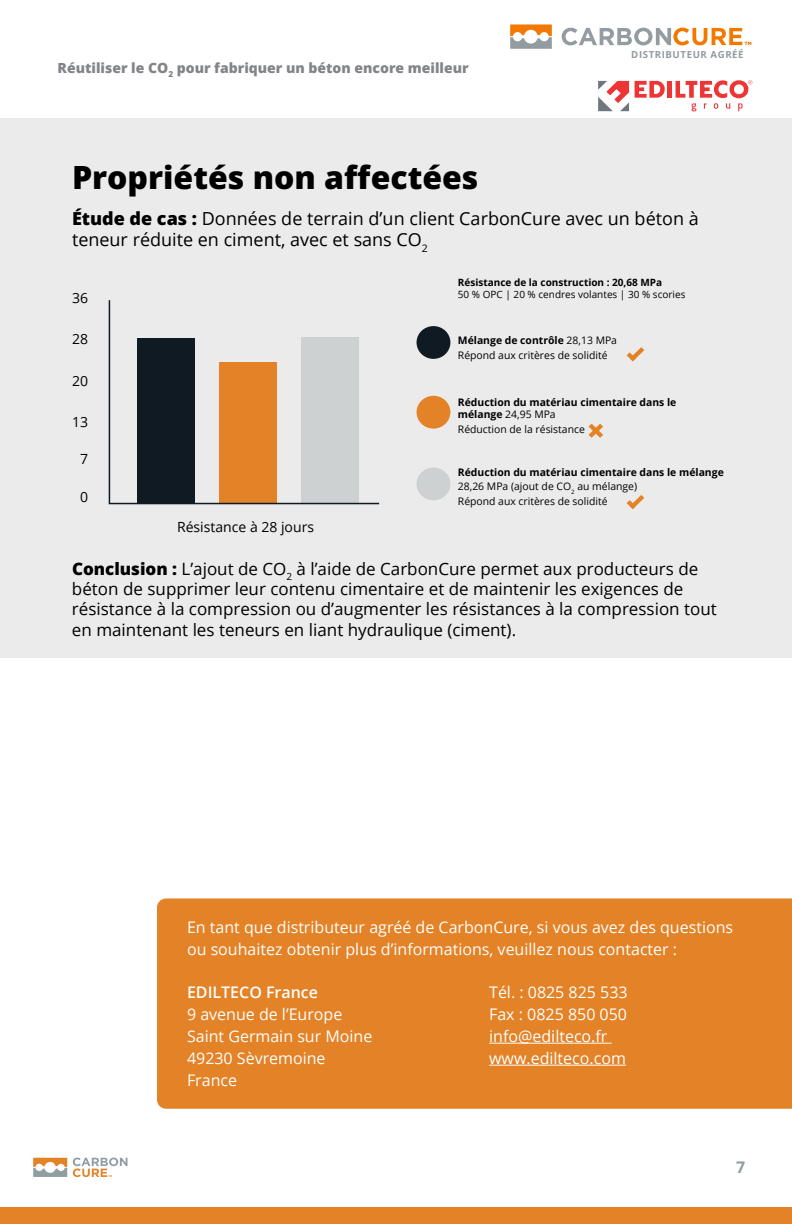
<style>
.page{position:relative;width:792px;height:1224px;background:#fff}
.page>*{position:absolute;margin:0;border:0;box-sizing:border-box;transform-origin:0 0}
.t1{font:800 32px "Open Sans";color:#000}
.t2{font:18px/21.6px "Open Sans";color:#000}
.t3{font:17px/20.4px "Open Sans";color:#000}
.t4{font:16px/22px "Open Sans";color:#fff}
.t5{font:600 16px "Open Sans";color:#fff}
.t6{font:700 16px "Open Sans";color:#909da2}
.t7{font:800 14px "Open Sans";color:#828487}
.t8{font:14px "Open Sans";color:#000}
.t9{font:10.4px/14.6px "Open Sans";color:#000}
.t10{font:700 10.4px/12.4px "Open Sans";color:#000}
.t11{font:10px "Open Sans";color:#000}
.t12{font:700 10px "Open Sans";color:#000}
.t13{font:700 9.6px "Open Sans";letter-spacing:.06em;color:#929ca1}
.s1{font-weight:800}
.s2{font-weight:700}
.s3{font-weight:400}
</style>
<div class="page">
<div style="left:0;top:118px;width:792px;height:540px;background:#ebebeb"></div>
<div style="left:417px;top:326px;width:33px;height:33px;background:#0f1a22;border-radius:50%"></div>
<div style="left:417px;top:396px;width:33px;height:33px;background:#e38226;border-radius:50%"></div>
<div style="left:417px;top:468px;width:33px;height:32px;background:#cdd1d2;border-radius:50%"></div>
<svg style="left:627px;top:347px;width:17px;height:14px"></svg>
<svg style="left:627px;top:495px;width:17px;height:14px"></svg>
<svg style="left:589px;top:424px;width:14px;height:14px"></svg>
<svg style="left:108px;top:300px;width:272px;height:205px"></svg>
<svg style="left:33px;top:1158px;width:34px;height:19px"></svg>
<svg style="left:73px;top:1158px;width:54px;height:19px"></svg>
<div style="left:0;top:1208px;width:792px;height:16px;background:#e38226"></div>
<div style="left:157px;top:898px;width:635px;height:211px;background:#e38226"></div>
<hr style="left:489px;top:1043px;width:123px;height:1px;background:#fff">
<hr style="left:489px;top:1065px;width:137px;height:1px;background:#fff">
<svg style="left:635px;top:81px;width:30px;height:17px"></svg>
<div style="left:667px;top:81px;width:5px;height:17px;background:#ee3435"></div>
<svg style="left:676px;top:80px;width:76px;height:31px"></svg>
<svg style="left:598px;top:81px;width:31px;height:30px"></svg>
<svg style="left:562px;top:28px;width:189px;height:17px"></svg>
<svg style="left:510px;top:24px;width:42px;height:25px"></svg>
<p class="t7" style="left:58px;top:58px;width:413px">Réutiliser le CO<sub>2</sub> pour fabriquer un béton encore meilleur</p>
<h1 class="t1" style="left:72px;top:155px;width:408px">Propriétés non affectées</h1>
<p class="t13" style="left:631px;top:48px;width:114px">DISTRIBUTEUR AGRÉÉ</p>
<p class="t2" style="left:72px;top:207px;width:628px"><span class="s1">Étude de cas :</span> Données de terrain d’un client CarbonCure avec un béton à teneur réduite en ciment, avec et sans CO<sub>2</sub></p>
<p class="t8" style="left:72px;top:288px;width:18px">36</p>
<p class="t8" style="left:72px;top:330px;width:18px">28</p>
<p class="t8" style="left:72px;top:372px;width:18px">20</p>
<p class="t8" style="left:72px;top:412px;width:18px">13</p>
<p class="t8" style="left:80px;top:450px;width:10px">7</p>
<p class="t8" style="left:80px;top:487px;width:10px">0</p>
<p class="t8" style="left:177px;top:518px;width:138px">Résistance à 28 jours</p>
<p class="t12" style="left:458px;top:276px;width:206px">Résistance de la construction : 20,68 MPa</p>
<p class="t11" style="left:458px;top:288px;width:229px">50 % OPC | 20 % cendres volantes | 30 % scories</p>
<p class="t9" style="left:458px;top:333px;width:161px"><span class="s2">Mélange de contrôle</span> 28,13 MPa<br>Répond aux critères de solidité</p>
<p class="t10" style="left:458px;top:396px;width:220px">Réduction du matériau cimentaire dans le mélange <span class="s3">24,95 MPa</span></p>
<p class="t9" style="left:458px;top:422px;width:128px">Réduction de la résistance</p>
<p class="t9" style="left:458px;top:464px;width:267px"><span class="s2">Réduction du matériau cimentaire dans le mélange<br></span>28,26 MPa (ajout de CO<sub>2</sub> au mélange)<br>Répond aux critères de solidité</p>
<p class="t3" style="left:72px;top:558px;width:646px"><span class="s1">Conclusion :</span> L’ajout de CO<sub>2</sub> à l’aide de CarbonCure permet aux producteurs de béton de supprimer leur contenu cimentaire et de maintenir les exigences de résistance à la compression ou d’augmenter les résistances à la compression tout en maintenant les teneurs en liant hydraulique (ciment).</p>
<p class="t4" style="left:187px;top:916px;width:548px">En tant que distributeur agréé de CarbonCure, si vous avez des questions ou souhaitez obtenir plus d’informations, veuillez nous contacter :</p>
<p class="t5" style="left:187px;top:981px;width:133px">EDILTECO France</p>
<p class="t4" style="left:187px;top:1003px;width:187px">9 avenue de l’Europe<br>Saint Germain sur Moine<br>49230 Sèvremoine<br>France</p>
<p class="t4" style="left:489px;top:981px;width:140px">Tél. : 0825 825 533<br>Fax : 0825 850 050 info@edilteco.fr www.edilteco.com</p>
<p class="t6" style="left:736px;top:1156px;width:11px">7</p>
</div>
